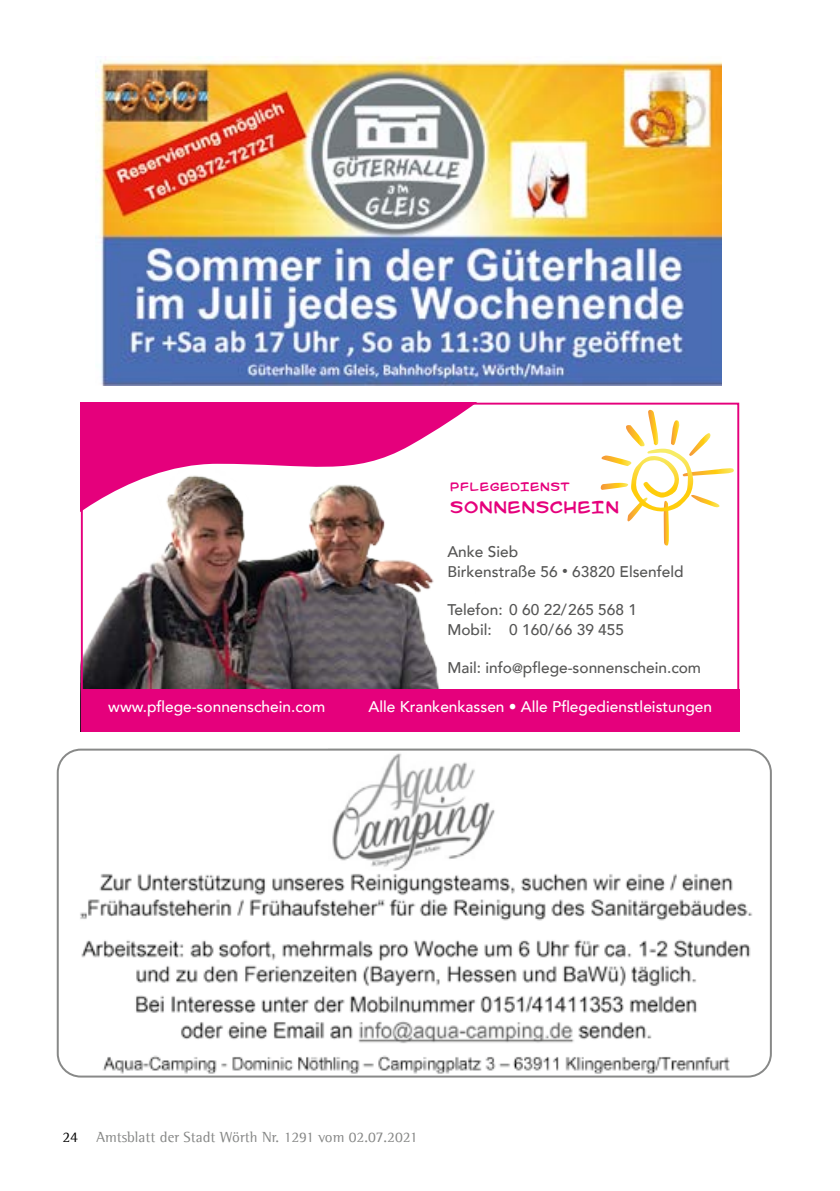
<style>
.page{position:relative;width:840px;height:1191px;background:#fff}
.page>*{position:absolute;margin:0;border:0;box-sizing:border-box;transform-origin:0 0}
.t1{font:500 15.4px/19.4px "Avenir";color:#565655}
.t2{font:500 15.4px "Avenir";color:#fff}
.t3{font:15px "Agfa Rotis Semi Serif";color:#868786}
.t4{font:14.8px "Kid Kosmic";color:#e5007c}
.t5{font:10.6px "Kid Kosmic";color:#e5007c}
.s1{font-size:11.6px}
.s2{font-size:13.6px}
.s3{color:#000}
</style>
<div class="page">
<img style="left:84px;top:539px;width:356px;height:150px">
<svg style="left:84px;top:406px;width:388px;height:133px"></svg>
<div style="left:81px;top:689px;width:657px;height:42px;background:#e5007c"></div>
<svg style="left:600px;top:410px;width:134px;height:135px"></svg>
<img style="left:80px;top:870px;width:673px;height:116px">
<img style="left:71px;top:1067px;width:659px;height:7px">
<img style="left:332px;top:753px;width:163px;height:117px">
<div style="left:57px;top:748px;width:714px;height:329px;border:2px solid #888988;border-radius:23px"></div>
<img style="left:104px;top:995px;width:626px;height:72px">
<img style="left:96px;top:57px;width:624px;height:329px">
<p class="t5" style="left:450px;top:483px;width:121px">PFLEGEDIENST</p>
<p class="t4" style="left:450px;top:502px;width:171px">SONNENSCHEIN</p>
<p class="t1" style="left:447px;top:541px;width:238px">Anke Sieb<br>Birkenstraße 56 <span class="s1">•</span> 63820 Elsenfeld</p>
<p class="t1" style="left:447px;top:599px;width:191px">Telefon: 0 60 22/265 568 1<br>Mobil: 0 160/66 39 455</p>
<p class="t1" style="left:447px;top:657px;width:255px">Mail: info<span class="s2">@</span>pflege-sonnenschein.com</p>
<p class="t2" style="left:108px;top:693px;width:218px">www.pflege-sonnenschein.com</p>
<p class="t2" style="left:368px;top:693px;width:345px">Alle Krankenkassen • Alle Pflegedienstleistungen</p>
<p class="t3" style="left:62px;top:1128px;width:356px"><span class="s3">24</span> Amtsblatt der Stadt Wörth Nr. 1291 vom 02.07.2021</p>
</div>
